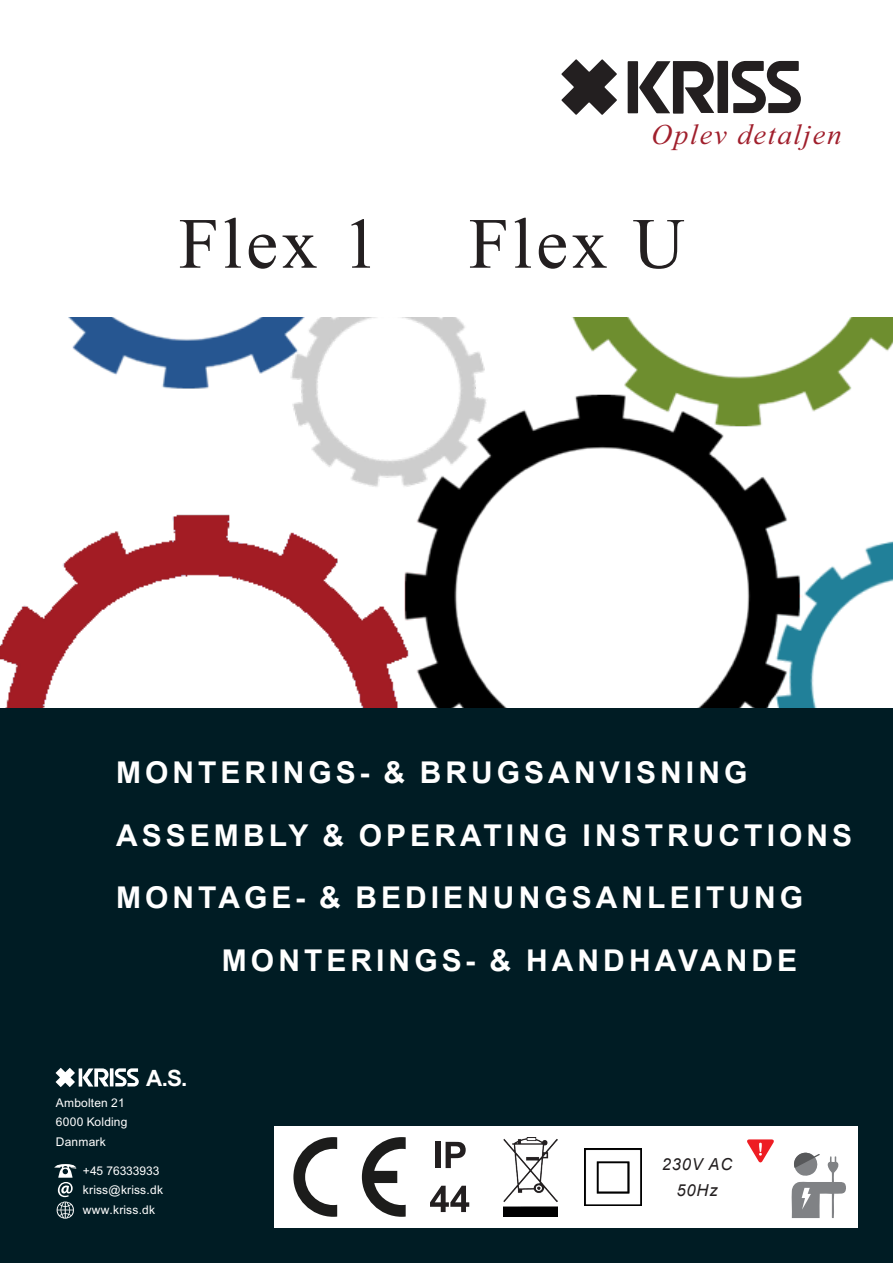
<style>
.page{position:relative;width:893px;height:1263px;background:#fff}
.page>*{position:absolute;margin:0;border:0;box-sizing:border-box;transform-origin:0 0}
.t1{font:72px "Times New Roman";letter-spacing:.05em;color:#231f20}
.t2{font:700 30px "Arial";letter-spacing:.135em;color:#fff}
.t3{font:italic 28.65px "Times New Roman";letter-spacing:.06em;color:#a01f2c}
.t4{font:700 22.5px "Arial";color:#fff}
.t5{font:italic 16.5px "Arial";letter-spacing:.05em;color:#231f20}
.t6{font:12px/19.5px "Arial";letter-spacing:.015em;color:#fff}
</style>
<div class="page">
<img style="left:0;top:318px;width:893px;height:391px">
<div style="left:0;top:709px;width:893px;height:554px;background:#001c24"></div>
<svg style="left:732px;top:61px;width:69px;height:52px"></svg>
<div style="left:717px;top:61px;width:11px;height:52px;background:#231f20"></div>
<svg style="left:561px;top:59px;width:56px;height:56px"></svg>
<svg style="left:628px;top:61px;width:86px;height:53px"></svg>
<svg style="left:54px;top:1164px;width:22px;height:54px"></svg>
<svg style="left:115px;top:1068px;width:24px;height:18px"></svg>
<hr style="left:110px;top:1068px;width:3px;height:18px;background:#fff">
<svg style="left:56px;top:1068px;width:53px;height:19px"></svg>
<div style="left:274px;top:1126px;width:583px;height:102px;background:#fff"></div>
<svg style="left:747px;top:1139px;width:27px;height:24px"></svg>
<svg style="left:791px;top:1152px;width:55px;height:66px"></svg>
<svg style="left:293px;top:1137px;width:44px;height:80px"></svg>
<svg style="left:362px;top:1137px;width:44px;height:80px"></svg>
<img style="left:585px;top:1148px;width:57px;height:57px">
<div style="left:435px;top:1142px;width:6px;height:26px;background:#231f20"></div>
<svg style="left:446px;top:1142px;width:20px;height:26px"></svg>
<svg style="left:430px;top:1186px;width:39px;height:26px"></svg>
<img style="left:503px;top:1137px;width:54px;height:80px">
<p class="t3" style="left:652px;top:115px;width:191px">Oplev detaljen</p>
<p class="t1" style="left:179px;top:193px;width:202px">Flex 1</p>
<p class="t1" style="left:469px;top:193px;width:218px">Flex U</p>
<p class="t2" style="left:116px;top:752px;width:633px">MONTERINGS- &amp; BRUGSANVISNING</p>
<p class="t2" style="left:116px;top:814px;width:738px">ASSEMBLY &amp; OPERATING INSTRUCTIONS</p>
<p class="t2" style="left:116px;top:877px;width:689px">MONTAGE- &amp; BEDIENUNGSANLEITUNG</p>
<p class="t2" style="left:222px;top:939px;width:577px">MONTERINGS- &amp; HANDHAVANDE</p>
<p class="t4" style="left:146px;top:1062px;width:43px">A.S.</p>
<p class="t6" style="left:56px;top:1093px;width:73px">Ambolten 21<br>6000 Kolding<br>Danmark</p>
<p class="t6" style="left:83px;top:1161px;width:82px">+45 76333933 kriss@kriss.dk www.kriss.dk</p>
<p class="t5" style="left:662px;top:1154px;width:72px">230V AC</p>
<p class="t5" style="left:677px;top:1179px;width:42px">50Hz</p>
</div>
